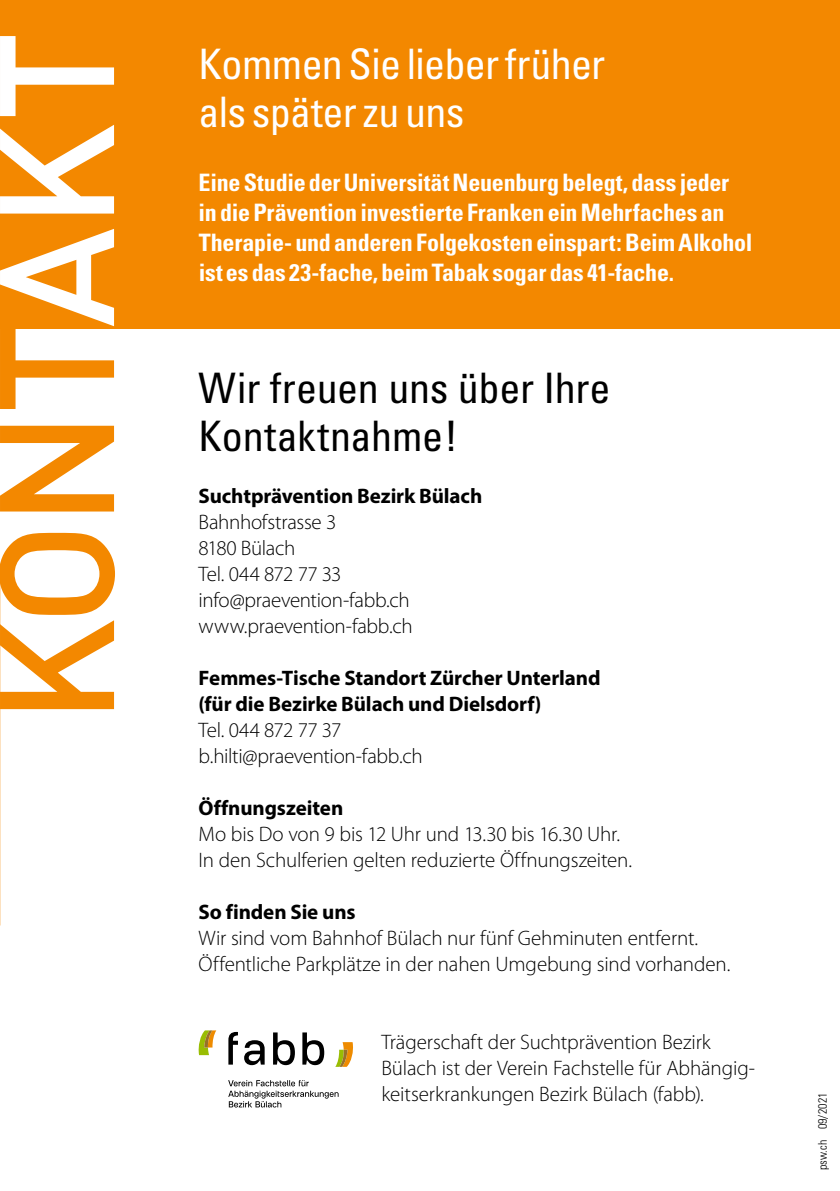
<style>
.page{position:relative;width:840px;height:1191px;background:#fff}
.page>*{position:absolute;margin:0;border:0;box-sizing:border-box;transform-origin:0 0}
.t1{font:500 160px "DINOT";letter-spacing:-.02em;color:#f38800}
.t2{font:condensed 42px/48px "Univers";letter-spacing:-.015em;color:#fff}
.t3{font:condensed 42px/48px "Univers";letter-spacing:-.005em;color:#000}
.t4{font:700 condensed 24px/30px "Univers";letter-spacing:-.01em;color:#fff}
.t5{font:300 21px/26px "Myriad Pro";letter-spacing:-.01em;color:#000}
.t6{font:700 21px/26px "Myriad Pro";letter-spacing:-.005em;color:#000}
.t7{font:300 condensed 12px "Univers";color:#000}
.s1{color:#fff}
</style>
<div class="page">
<div style="left:0;top:0;width:839px;height:329px;background:#f38800"></div>
<svg style="left:228px;top:1080px;width:110px;height:27px"></svg>
<svg style="left:228px;top:1032px;width:10px;height:32px"></svg>
<svg style="left:244px;top:1040px;width:20px;height:25px"></svg>
<svg style="left:273px;top:1032px;width:22px;height:33px"></svg>
<svg style="left:302px;top:1032px;width:22px;height:33px"></svg>
<svg style="left:336px;top:1042px;width:17px;height:24px"></svg>
<svg style="left:198px;top:1030px;width:18px;height:25px"></svg>
<h1 class="t1" style="left:-53px;top:724px;width:694px;rotate:-90deg">KONT<span class="s1">AKT</span></h1>
<h2 class="t2" style="left:198px;top:39px;width:408px">Kommen Sie lieber früher als später zu uns</h2>
<p class="t4" style="left:198px;top:167px;width:555px">Eine Studie der Universität Neuenburg belegt, dass jeder in die Prävention investierte Franken ein Mehrfaches an Therapie- und anderen Folgekosten einspart: Beim Alkohol ist es das 23-fache, beim Tabak sogar das 41-fache.</p>
<h2 class="t3" style="left:198px;top:363px;width:413px">Wir freuen uns über Ihre<br>Kontaktnahme!</h2>
<p class="t6" style="left:198px;top:482px;width:285px">Suchtprävention Bezirk Bülach</p>
<p class="t5" style="left:198px;top:509px;width:215px">Bahnhofstrasse 3<br>8180 Bülach<br>Tel. 044 872 77 33 info@praevention-fabb.ch www.praevention-fabb.ch</p>
<p class="t6" style="left:198px;top:664px;width:403px">Femmes-Tische Standort Zürcher Unterland (für die Bezirke Bülach und Dielsdorf)</p>
<p class="t5" style="left:198px;top:717px;width:225px">Tel. 044 872 77 37 b.hilti@praevention-fabb.ch</p>
<p class="t6" style="left:198px;top:794px;width:146px">Öffnungszeiten</p>
<p class="t5" style="left:198px;top:821px;width:435px">Mo bis Do von 9 bis 12 Uhr und 13.30 bis 16.30 Uhr.<br>In den Schulferien gelten reduzierte Öffnungszeiten.</p>
<p class="t6" style="left:198px;top:898px;width:158px">So finden Sie uns</p>
<p class="t5" style="left:198px;top:925px;width:533px">Wir sind vom Bahnhof Bülach nur fünf Gehminuten entfernt.<br>Öffentliche Parkplätze in der nahen Umgebung sind vorhanden.</p>
<p class="t5" style="left:381px;top:1029px;width:375px">Trägerschaft der Suchtprävention Bezirk<br>Bülach ist der Verein Fachstelle für Abhängig&shy;keitserkrankungen Bezirk Bülach (fabb).</p>
<p class="t7" style="left:814px;top:1170px;width:79px;rotate:-90deg">psw.ch 09/2021</p>
</div>
